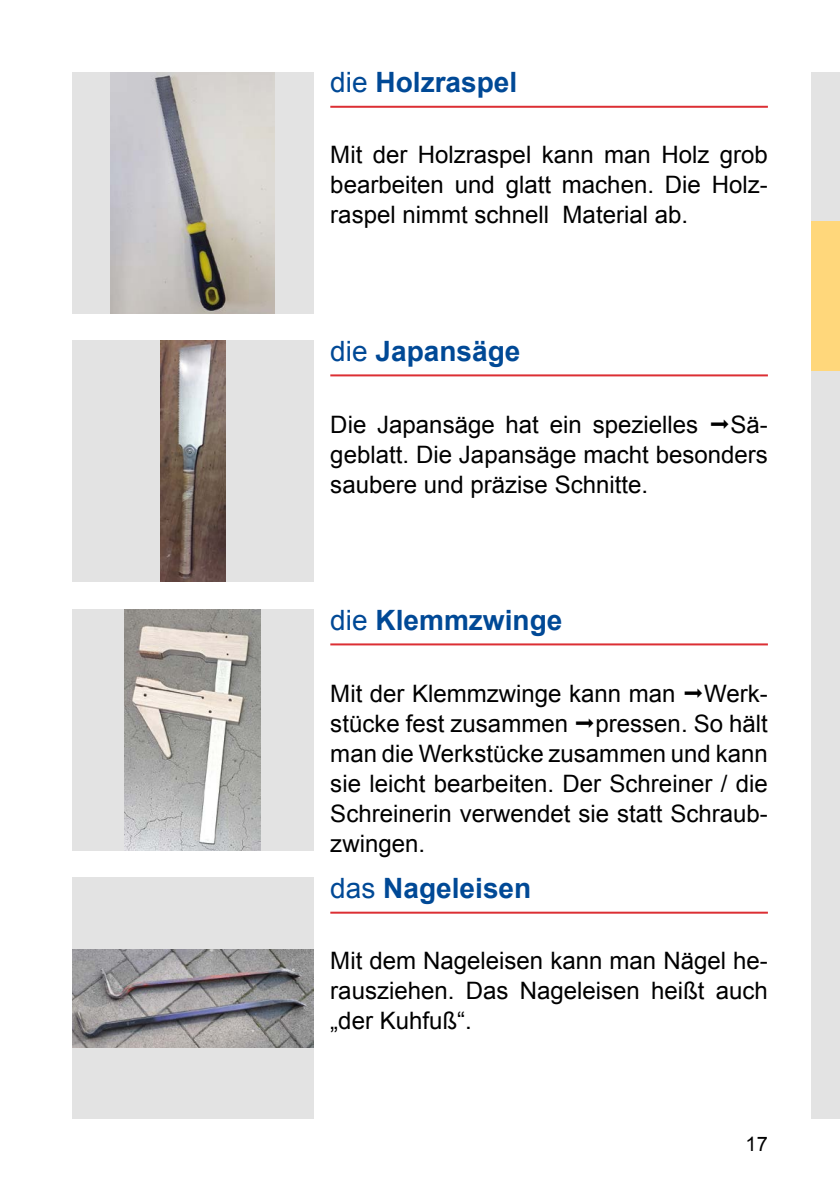
<style>
.page{position:relative;width:840px;height:1191px;background:#fff}
.page>*{position:absolute;margin:0;border:0;box-sizing:border-box;transform-origin:0 0}
.t1{font:700 28px "Arial";color:#004996}
.t2{font:24px/30px "Arial";color:#000;text-align:justify}
.t3{font:20px "Arial";color:#000}
.s1{font-weight:400}
</style>
<div class="page">
<div style="left:811px;top:72px;width:28px;height:150px;background:#e3e3e3"></div>
<div style="left:811px;top:371px;width:28px;height:149px;background:#e3e3e3"></div>
<div style="left:811px;top:521px;width:28px;height:149px;background:#e3e3e3"></div>
<div style="left:811px;top:670px;width:28px;height:150px;background:#e3e3e3"></div>
<div style="left:811px;top:820px;width:28px;height:149px;background:#e3e3e3"></div>
<div style="left:811px;top:969px;width:28px;height:150px;background:#e3e3e3"></div>
<div style="left:811px;top:222px;width:28px;height:149px;background:#ffd77b"></div>
<div style="left:72px;top:72px;width:241px;height:241px;background:#e3e3e3"></div>
<img style="left:111px;top:72px;width:163px;height:241px">
<div style="left:72px;top:341px;width:241px;height:240px;background:#e3e3e3"></div>
<img style="left:160px;top:341px;width:65px;height:240px">
<div style="left:72px;top:609px;width:241px;height:241px;background:#e3e3e3"></div>
<img style="left:124px;top:609px;width:136px;height:241px">
<div style="left:72px;top:878px;width:241px;height:241px;background:#e3e3e3"></div>
<img style="left:72px;top:949px;width:241px;height:98px">
<hr style="left:330px;top:106px;width:437px;height:2px;background:#dc2f34">
<hr style="left:330px;top:374px;width:437px;height:2px;background:#dc2f34">
<hr style="left:330px;top:643px;width:437px;height:2px;background:#dc2f34">
<hr style="left:330px;top:911px;width:437px;height:2px;background:#dc2f34">
<p class="t1" style="left:330px;top:64px;width:188px"><span class="s1">die</span> Holzraspel</p>
<p class="t2" style="left:330px;top:140px;width:439px">Mit der Holzraspel kann man Holz grob bearbeiten und glatt machen. Die Holz&shy;raspel nimmt schnell Material ab.</p>
<p class="t1" style="left:330px;top:332px;width:191px"><span class="s1">die</span> Japansäge</p>
<p class="t2" style="left:330px;top:409px;width:439px;text-indent:400px">Sä&shy;geblatt. Die Japansäge macht besonders saubere und präzise Schnitte.</p>
<p class="t2" style="left:330px;top:409px;width:369px">Die Japansäge hat ein spezielles</p>
<p class="t1" style="left:330px;top:601px;width:233px"><span class="s1">die</span> Klemmzwinge</p>
<p class="t2" style="left:330px;top:678px;width:439px">Mit der Klemmzwinge kann man Werk&shy;stücke fest zusammen pressen. So hält man die Werkstücke zusammen und kann sie leicht bearbeiten. Der Schreiner / die Schreinerin verwendet sie statt Schraub&shy;zwingen.</p>
<p class="t1" style="left:330px;top:869px;width:202px"><span class="s1">das</span> Nageleisen</p>
<p class="t2" style="left:330px;top:945px;width:439px">Mit dem Nageleisen kann man Nägel he&shy;rausziehen. Das Nageleisen heißt auch „der Kuhfuß“.</p>
<p class="t3" style="left:745px;top:1130px;width:24px">17</p>
</div>
